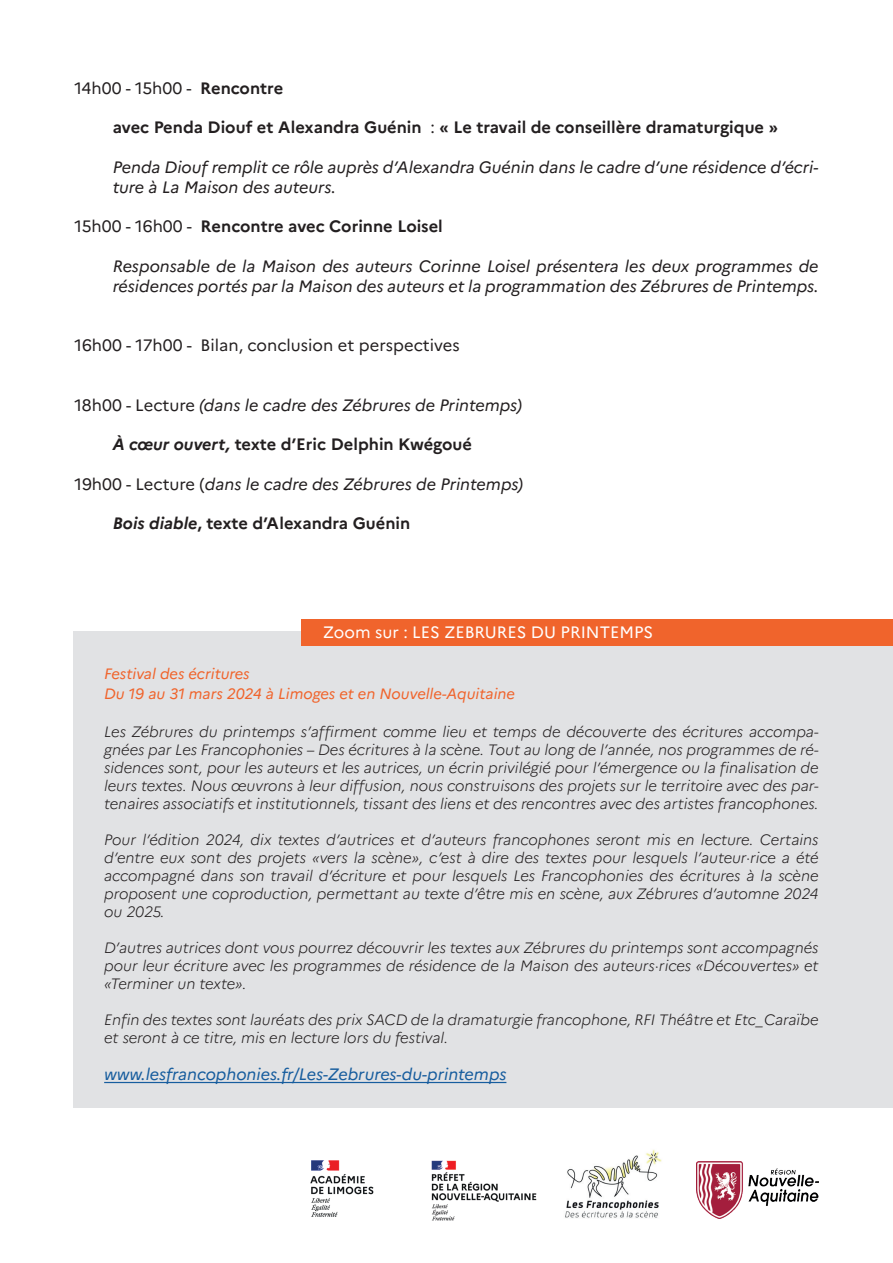
<style>
.page{position:relative;width:893px;height:1263px;background:#fff}
.page>*{position:absolute;margin:0;border:0;box-sizing:border-box;transform-origin:0 0}
.t1{font:italic 16.5px/19.8px "Marianne";color:#231f20}
.t2{font:700 16.5px "Marianne";color:#231f20}
.t3{font:16.5px "Marianne";color:#231f20}
.t4{font:italic 16.5px "Marianne";color:#175d9e}
.t5{font:16.5px "Marianne";color:#fff}
.t6{font:italic 300 15px/18px "Marianne";color:#231f20;text-align:justify}
.t7{font:italic 15px/19.8px "Marianne";color:#f0642c}
.s1{font-weight:700}
.s2{font-weight:400}
.s3{font-style:normal}
.s4{font-style:italic}
</style>
<div class="page">
<div style="left:73px;top:631px;width:820px;height:477px;background:#e1e2e4"></div>
<hr style="left:104px;top:1082px;width:402px;height:1px;background:#175d9e">
<div style="left:302px;top:619px;width:591px;height:26px;background:#f0642c"></div>
<img style="left:310px;top:1160px;width:64px;height:57px">
<img style="left:431px;top:1160px;width:106px;height:61px">
<img style="left:565px;top:1150px;width:97px;height:68px">
<img style="left:696px;top:1162px;width:123px;height:56px">
<p class="t3" style="left:74px;top:75px;width:210px">14h00 - 15h00 - <span class="s1">Rencontre</span></p>
<p class="t2" style="left:113px;top:115px;width:667px">avec Penda Diouf et Alexandra Guénin <span class="s2">:</span> « Le travail de conseillère dramaturgique »</p>
<p class="t1" style="left:113px;top:156px;width:707px">Penda Diouf remplit ce rôle auprès d’Alexandra Guénin dans le cadre d’une résidence d’écri&shy;ture à La Maison des auteurs.</p>
<p class="t2" style="left:74px;top:214px;width:370px"><span class="s2">15h00 - 16h00 -</span> Rencontre avec Corinne Loisel</p>
<p class="t1" style="left:113px;top:255px;width:707px">Responsable de la Maison des auteurs Corinne Loisel présentera les deux programmes de résidences portés par la Maison des auteurs et la programmation des Zébrures de Printemps.</p>
<p class="t3" style="left:74px;top:333px;width:387px">16h00 - 17h00 - Bilan, conclusion et perspectives</p>
<p class="t1" style="left:74px;top:393px;width:449px"><span class="s3">18h00 - Lecture</span> (dans le cadre des Zébrures de Printemps)</p>
<p class="t2" style="left:113px;top:432px;width:361px"><span class="s4">À cœur ouvert,</span> texte d’Eric Delphin Kwégoué</p>
<p class="t1" style="left:74px;top:473px;width:450px"><span class="s3">19h00 - Lecture (</span>dans le cadre des Zébrures de Printemps)</p>
<p class="t2" style="left:113px;top:511px;width:299px"><span class="s4">Bois diable</span>, texte d’Alexandra Guénin</p>
<p class="t5" style="left:323px;top:619px;width:332px">Zoom sur : LES ZEBRURES DU PRINTEMPS</p>
<p class="t7" style="left:104px;top:662px;width:412px">Festival des écritures<br>Du 19 au 31 mars 2024 à Limoges et en Nouvelle-Aquitaine</p>
<p class="t6" style="left:104px;top:721px;width:716px">Les Zébrures du printemps s’affirment comme lieu et temps de découverte des écritures accompa&shy;gnées par Les Francophonies – Des écritures à la scène. Tout au long de l’année, nos programmes de ré&shy;sidences sont, pour les auteurs et les autrices, un écrin privilégié pour l’émergence ou la finalisation de leurs textes. Nous œuvrons à leur diffusion, nous construisons des projets sur le territoire avec des par&shy;tenaires associatifs et institutionnels, tissant des liens et des rencontres avec des artistes francophones.</p>
<p class="t6" style="left:104px;top:829px;width:716px">Pour l’édition 2024, dix textes d’autrices et d’auteurs francophones seront mis en lecture. Certains d’entre eux sont des projets «vers la scène», c’est à dire des textes pour lesquels l’auteur·rice a été accompagné dans son travail d’écriture et pour lesquels Les Francophonies des écritures à la scène proposent une coproduction, permettant au texte d’être mis en scène, aux Zébrures d’automne 2024 ou 2025.</p>
<p class="t6" style="left:104px;top:937px;width:716px">D’autres autrices dont vous pourrez découvrir les textes aux Zébrures du printemps sont accompagnés pour leur écriture avec les programmes de résidence de la Maison des auteurs·rices «Découvertes» et «Terminer un texte».</p>
<p class="t6" style="left:104px;top:1009px;width:716px">Enfin des textes sont lauréats des prix SACD de la dramaturgie francophone, RFI Théâtre et Etc_Caraïbe et seront à ce titre, mis en lecture lors du festival.</p>
<p class="t4" style="left:104px;top:1062px;width:404px">www.lesfrancophonies.fr/Les-Zebrures-du-printemps</p>
</div>
